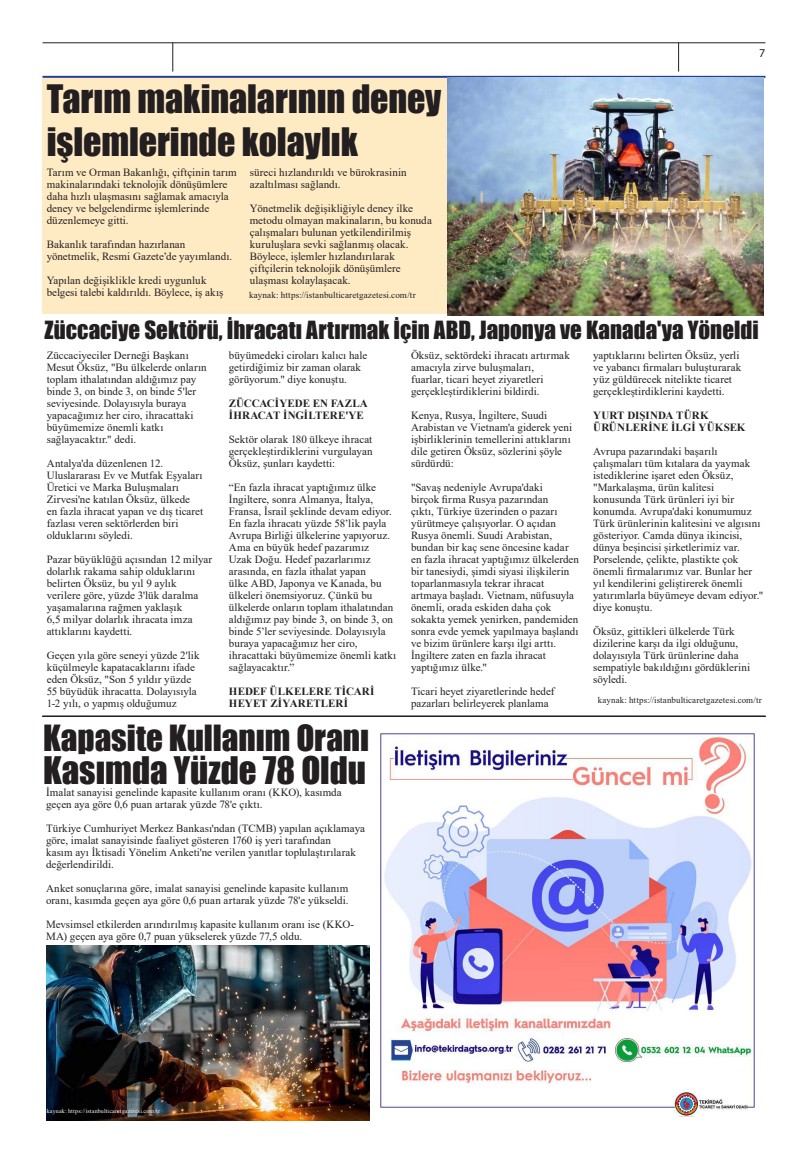
<style>
.page{position:relative;width:808px;height:1163px;background:#fff}
.page>*{position:absolute;margin:0;border:0;box-sizing:border-box;transform-origin:0 0}
.t1{font:36px/43.2px "Impact";letter-spacing:-.005em;color:#231f20}
.t2{font:34.9px "Impact";color:#231f20}
.t3{font:33.1px "Impact";color:#231f20}
.t4{font:23px "Impact";color:#231f20}
.t5{font:12px "Myriad Pro";color:#231f20}
.t6{font:11px/12px "Times New Roman";letter-spacing:.005em;color:#231f20}
.t7{font:700 11px/12px "Times New Roman";letter-spacing:.01em;color:#231f20}
.t8{font:9.1px "Times New Roman";letter-spacing:.01em;color:#231f20}
.t9{font:8.9px "Times New Roman";letter-spacing:.01em;color:#231f20}
.t10{font:6px "Times New Roman";letter-spacing:.025em;color:#fff}
</style>
<div class="page">
<hr style="left:43px;top:43px;width:722px;height:1px;background:#231f20">
<hr style="left:43px;top:76px;width:722px;height:2px;background:#253f8e">
<svg style="left:173px;top:43px;width:1px;height:29px"></svg>
<svg style="left:678px;top:43px;width:1px;height:29px"></svg>
<div style="left:43px;top:78px;width:405px;height:235px;background:#feeac3"></div>
<svg style="left:42px;top:715px;width:723px;height:1px"></svg>
<img style="left:46px;top:945px;width:324px;height:175px">
<img style="left:378px;top:731px;width:377px;height:385px">
<img style="left:448px;top:78px;width:315px;height:237px">
<p class="t5" style="left:759px;top:45px;width:8px">7</p>
<h1 class="t1" style="left:47px;top:76px;width:396px">Tarım makinalarının deney işlemlerinde kolaylık</h1>
<p class="t6" style="left:47px;top:166px;width:192px">Tarım ve Orman Bakanlığı, çiftçinin tarım makinalarındaki teknolojik dönüşümlere daha hızlı ulaşmasını sağlamak amacıyla deney ve belgelendirme işlemlerinde düzenlemeye gitti.</p>
<p class="t6" style="left:47px;top:238px;width:187px">Bakanlık tarafından hazırlanan yönetmelik, Resmi Gazete’de yayımlandı.</p>
<p class="t6" style="left:47px;top:274px;width:178px">Yapılan değişiklikle kredi uygunluk belgesi talebi kaldırıldı. Böylece, iş akış</p>
<p class="t6" style="left:250px;top:166px;width:158px">süreci hızlandırıldı ve bürokrasinin azaltılması sağlandı.</p>
<p class="t6" style="left:250px;top:202px;width:184px">Yönetmelik değişikliğiyle deney ilke metodu olmayan makinaların, bu konuda çalışmaları bulunan yetkilendirilmiş kuruluşlara sevki sağlanmış olacak.<br>Böylece, işlemler hızlandırılarak çiftçilerin teknolojik dönüşümlere ulaşması kolaylaşacak.</p>
<h3 class="t4" style="left:45px;top:312px;width:715px">Züccaciye Sektörü, İhracatı Artırmak İçin ABD, Japonya ve Kanada'ya Yöneldi</h3>
<p class="t6" style="left:47px;top:349px;width:161px">Züccaciyeciler Derneği Başkanı<br>Mesut Öksüz, "Bu ülkelerde onların toplam ithalatından aldığımız pay binde 3, on binde 3, on binde 5'ler seviyesinde. Dolayısıyla buraya yapacağımız her ciro, ihracattaki büyümemize önemli katkı sağlayacaktır." dedi.</p>
<p class="t6" style="left:47px;top:457px;width:158px">Antalya'da düzenlenen 12.<br>Uluslararası Ev ve Mutfak Eşyaları<br>Üretici ve Marka Buluşmaları<br>Zirvesi'ne katılan Öksüz, ülkede en fazla ihracat yapan ve dış ticaret fazlası veren sektörlerden biri olduklarını söyledi.</p>
<p class="t6" style="left:47px;top:553px;width:167px">Pazar büyüklüğü açısından 12 milyar dolarlık rakama sahip olduklarını belirten Öksüz, bu yıl 9 aylık verilere göre, yüzde 3'lük daralma yaşamalarına rağmen yaklaşık<br>6,5 milyar dolarlık ihracata imza attıklarını kaydetti.</p>
<p class="t6" style="left:47px;top:649px;width:154px">Geçen yıla göre seneyi yüzde 2'lik küçülmeyle kapatacaklarını ifade eden Öksüz, "Son 5 yıldır yüzde<br>55 büyüdük ihracatta. Dolayısıyla<br>1-2 yılı, o yapmış olduğumuz</p>
<p class="t8" style="left:249px;top:289px;width:168px">kaynak: https://istanbulticaretgazetesi.com/tr</p>
<p class="t6" style="left:411px;top:349px;width:160px">Öksüz, sektördeki ihracatı artırmak amacıyla zirve buluşmaları,<br>fuarlar, ticari heyet ziyaretleri gerçekleştirdiklerini bildirdi.</p>
<p class="t6" style="left:411px;top:409px;width:163px">Kenya, Rusya, İngiltere, Suudi<br>Arabistan ve Vietnam'a giderek yeni işbirliklerinin temellerini attıklarını dile getiren Öksüz, sözlerini şöyle sürdürdü:</p>
<p class="t6" style="left:411px;top:481px;width:169px">"Savaş nedeniyle Avrupa'daki<br>birçok firma Rusya pazarından<br>çıktı, Türkiye üzerinden o pazarı yürütmeye çalışıyorlar. O açıdan Rusya önemli. Suudi Arabistan, bundan bir kaç sene öncesine kadar en fazla ihracat yaptığımız ülkelerden bir tanesiydi, şimdi siyasi ilişkilerin toparlanmasıyla tekrar ihracat artmaya başladı. Vietnam, nüfusuyla önemli, orada eskiden daha çok sokakta yemek yenirken, pandemiden sonra evde yemek yapılmaya başlandı ve bizim ürünlere karşı ilgi arttı.<br>İngiltere zaten en fazla ihracat yaptığımız ülke."</p>
<p class="t6" style="left:411px;top:685px;width:145px">Ticari heyet ziyaretlerinde hedef pazarları belirleyerek planlama</p>
<p class="t6" style="left:593px;top:349px;width:150px">yaptıklarını belirten Öksüz, yerli ve yabancı firmaları buluşturarak yüz güldürecek nitelikte ticaret gerçekleştirdiklerini kaydetti.</p>
<p class="t7" style="left:593px;top:409px;width:154px">YURT DIŞINDA TÜRK<br>ÜRÜNLERİNE İLGİ YÜKSEK</p>
<p class="t6" style="left:593px;top:445px;width:171px">Avrupa pazarındaki başarılı çalışmaları tüm kıtalara da yaymak istediklerine işaret eden Öksüz, "Markalaşma, ürün kalitesi konusunda Türk ürünleri iyi bir konumda. Avrupa'daki konumumuz Türk ürünlerinin kalitesini ve algısını gösteriyor. Camda dünya ikincisi, dünya beşincisi şirketlerimiz var.<br>Porselende, çelikte, plastikte çok önemli firmalarımız var. Bunlar her yıl kendilerini geliştirerek önemli yatırımlarla büyümeye devam ediyor." diye konuştu.</p>
<p class="t6" style="left:593px;top:625px;width:158px">Öksüz, gittikleri ülkelerde Türk dizilerine karşı da ilgi olduğunu, dolayısıyla Türk ürünlerine daha sempatiyle bakıldığını gördüklerini söyledi.</p>
<p class="t6" style="left:229px;top:349px;width:140px">büyümedeki ciroları kalıcı hale getirdiğimiz bir zaman olarak görüyorum." diye konuştu.</p>
<p class="t7" style="left:229px;top:397px;width:140px">ZÜCCACİYEDE EN FAZLA<br>İHRACAT İNGİLTERE'YE</p>
<p class="t6" style="left:229px;top:433px;width:145px;text-align:justify">Sektör olarak 180 ülkeye ihracat gerçekleştirdiklerini vurgulayan Öksüz, şunları kaydetti:</p>
<p class="t6" style="left:229px;top:481px;width:169px">“En fazla ihracat yaptığımız ülke İngiltere, sonra Almanya, İtalya, Fransa, İsrail şeklinde devam ediyor.<br>En fazla ihracatı yüzde 58’lik payla Avrupa Birliği ülkelerine yapıyoruz.<br>Ama en büyük hedef pazarımız<br>Uzak Doğu. Hedef pazarlarımız arasında, en fazla ithalat yapan<br>ülke ABD, Japonya ve Kanada, bu ülkeleri önemsiyoruz. Çünkü bu ülkelerde onların toplam ithalatından aldığımız pay binde 3, on binde 3, on binde 5’ler seviyesinde. Dolayısıyla buraya yapacağımız her ciro, ihracattaki büyümemize önemli katkı sağlayacaktır.”</p>
<p class="t7" style="left:229px;top:685px;width:147px">HEDEF ÜLKELERE TİCARİ<br>HEYET ZİYARETLERİ</p>
<p class="t9" style="left:598px;top:693px;width:166px">kaynak: https://istanbulticaretgazetesi.com/tr</p>
<h3 class="t3" style="left:43px;top:711px;width:328px">Kapasite Kullanım Oranı</h3>
<h2 class="t2" style="left:43px;top:742px;width:324px">Kasımda Yüzde 78 Oldu</h2>
<p class="t6" style="left:46px;top:786px;width:297px">İmalat sanayisi genelinde kapasite kullanım oranı (KKO), kasımda geçen aya göre 0,6 puan artarak yüzde 78'e çıktı.</p>
<p class="t6" style="left:46px;top:822px;width:320px">Türkiye Cumhuriyet Merkez Bankası'ndan (TCMB) yapılan açıklamaya göre, imalat sanayisinde faaliyet gösteren 1760 iş yeri tarafından<br>kasım ayı İktisadi Yönelim Anketi'ne verilen yanıtlar toplulaştırılarak değerlendirildi.</p>
<p class="t6" style="left:46px;top:882px;width:304px">Anket sonuçlarına göre, imalat sanayisi genelinde kapasite kullanım oranı, kasımda geçen aya göre 0,6 puan artarak yüzde 78'e yükseldi.</p>
<p class="t6" style="left:46px;top:918px;width:310px">Mevsimsel etkilerden arındırılmış kapasite kullanım oranı ise (KKO-<br>MA) geçen aya göre 0,7 puan yükselerek yüzde 77,5 oldu.</p>
<p class="t10" style="left:47px;top:1106px;width:115px">kaynak: https://istanbulticaretgazetesi.com/tr</p>
</div>
